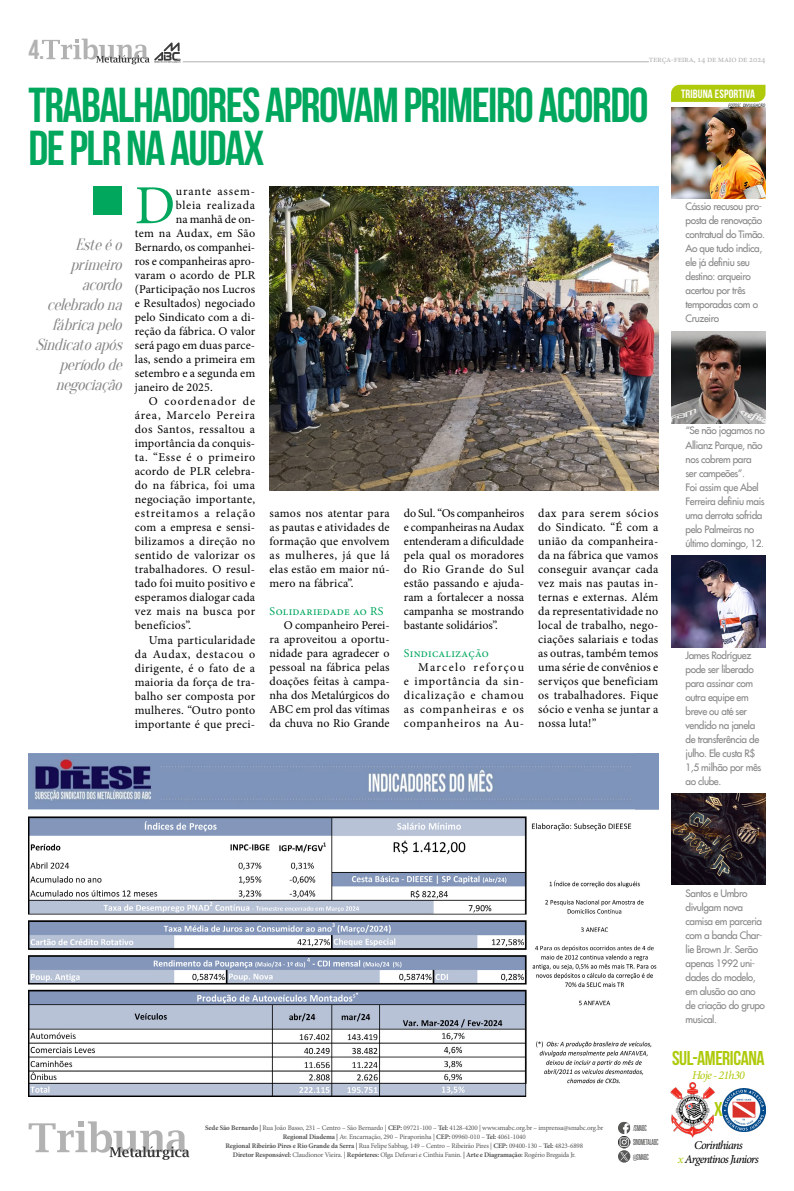
<style>
.page{position:relative;width:794px;height:1191px;background:#fff}
.page>*{position:absolute;margin:0;border:0;box-sizing:border-box;transform-origin:0 0}
.t1{font:55.1px "Minion Pro";color:#00a75d}
.t2{font:49px/43px "Bebas Neue";letter-spacing:-.03em;color:#00a75d}
.t3{font:27.5px "Bebas Neue";color:#b3b2b2}
.t4{font:20px "Bebas Neue";letter-spacing:-.02em;color:#afca0b}
.t5{font:italic 16px/20px "Oranienbaum";color:#878787;text-align:right}
.t6{font:12px/14px "Minion Pro";letter-spacing:.015em;color:#000;text-align:justify}
.t7{font:12px "Bebas Neue";letter-spacing:.01em;color:#fff}
.t8{font:12px "Minion Pro";letter-spacing:.02em;color:#00a75d}
.t9{font:italic 12px/14px "Minion Pro";letter-spacing:-.07em;color:#000;text-align:center}
.t10{font:italic 12px "Minion Pro";letter-spacing:-.06em;color:#afca0b}
.t11{font:10px/14px "Futura";letter-spacing:-.04em;color:#878787}
.t12{font:9px "Minion Pro";letter-spacing:-.03em;color:#b3b2b2}
.t13{font:7.3px/14.2px "Steelfish Rg";letter-spacing:-.02em;color:#575756}
.t14{font:7px/9px "Minion Pro";letter-spacing:-.02em;color:#575756;text-align:center}
.t15{font:italic condensed 4.4px "Swiss 721 BT";color:#000}
.s1{font-size:6.2px}
.s2{font-weight:700}
.s3{color:#afca0b}
</style>
<div class="page">
<img style="left:28px;top:753px;width:630px;height:343px">
<hr style="left:183px;top:61px;width:466px;height:1px;background:#b3b2b2">
<svg style="left:42px;top:39px;width:138px;height:25px"></svg>
<svg style="left:671px;top:85px;width:94px;height:17px;background:#b0cb10"></svg>
<img style="left:671px;top:793px;width:94px;height:91px">
<img style="left:671px;top:556px;width:94px;height:91px">
<img style="left:671px;top:332px;width:94px;height:91px">
<img style="left:671px;top:107px;width:94px;height:91px">
<img style="left:722px;top:1088px;width:43px;height:43px">
<img style="left:671px;top:1082px;width:43px;height:55px">
<svg style="left:29px;top:1121px;width:160px;height:38px"></svg>
<svg style="left:618px;top:1136px;width:12px;height:12px"></svg>
<svg style="left:618px;top:1121px;width:12px;height:25px"></svg>
<svg style="left:618px;top:1150px;width:12px;height:12px"></svg>
<svg style="left:620px;top:1152px;width:8px;height:8px"></svg>
<img style="left:270px;top:186px;width:388px;height:304px">
<div style="left:93px;top:186px;width:29px;height:29px;background:#00a75d"></div>
<h3 class="t3" style="left:28px;top:34px;width:18px">4.</h3>
<p class="t12" style="left:649px;top:53px;width:118px">terça-feira, 14 de maio de 2024</p>
<p class="t7" style="left:681px;top:91px;width:75px">TRIBUNA ESPORTIVA</p>
<h2 class="t2" style="left:28px;top:83px;width:621px">TRABALHADORES APROVAM PRIMEIRO ACORDO<br>DE PLR NA AUDAX</h2>
<h1 class="t1" style="left:135px;top:169px;width:42px">D</h1>
<p class="t6" style="left:176px;top:184px;width:81px">urante assem-</p>
<p class="t7" style="left:681px;top:87px;width:75px">TRIBUNA ESPORTIVA</p>
<p class="t15" style="left:728px;top:103px;width:38px">FOTOS<span class="s1">:</span> DIVULGAÇÃO</p>
<p class="t6" style="left:176px;top:198px;width:81px">bleia realizada</p>
<p class="t6" style="left:176px;top:212px;width:81px">na manhã de on-</p>
<p class="t6" style="left:135px;top:226px;width:122px">tem na Audax, em São</p>
<p class="t6" style="left:135px;top:240px;width:122px">Bernardo, os companhei-</p>
<p class="t6" style="left:135px;top:254px;width:122px">ros e companheiras apro-</p>
<p class="t6" style="left:135px;top:268px;width:122px">varam o acordo de PLR</p>
<p class="t6" style="left:135px;top:282px;width:122px">(Participação nos Lucros</p>
<p class="t6" style="left:135px;top:296px;width:122px">e Resultados) negociado</p>
<p class="t6" style="left:135px;top:310px;width:122px">pelo Sindicato com a di-</p>
<p class="t6" style="left:135px;top:324px;width:122px">reção da fábrica. O valor</p>
<p class="t6" style="left:135px;top:338px;width:122px">será pago em duas parce-</p>
<p class="t6" style="left:135px;top:352px;width:122px">las, sendo a primeira em</p>
<p class="t6" style="left:135px;top:366px;width:122px">setembro e a segunda em</p>
<p class="t6" style="left:135px;top:380px;width:79px">janeiro de 2025.</p>
<p class="t6" style="left:149px;top:394px;width:108px">O coordenador de</p>
<p class="t6" style="left:135px;top:408px;width:122px">área, Marcelo Pereira</p>
<p class="t6" style="left:135px;top:422px;width:122px">dos Santos, ressaltou a</p>
<p class="t6" style="left:135px;top:436px;width:122px">importância da conquis-</p>
<p class="t6" style="left:135px;top:450px;width:122px">ta. “Esse é o primeiro</p>
<p class="t6" style="left:135px;top:464px;width:122px">acordo de PLR celebra-</p>
<p class="t6" style="left:135px;top:478px;width:122px">do na fábrica, foi uma</p>
<p class="t6" style="left:135px;top:492px;width:122px">negociação importante,</p>
<p class="t6" style="left:135px;top:506px;width:122px">estreitamos a relação</p>
<p class="t6" style="left:135px;top:520px;width:122px">com a empresa e sensi-</p>
<p class="t6" style="left:135px;top:534px;width:122px">bilizamos a direção no</p>
<p class="t6" style="left:135px;top:548px;width:122px">sentido de valorizar os</p>
<p class="t6" style="left:135px;top:562px;width:122px">trabalhadores. O resul-</p>
<p class="t6" style="left:135px;top:576px;width:122px">tado foi muito positivo e</p>
<p class="t6" style="left:135px;top:590px;width:122px">esperamos dialogar cada</p>
<p class="t6" style="left:135px;top:604px;width:122px">vez mais na busca por</p>
<p class="t6" style="left:135px;top:618px;width:58px">benefícios”.</p>
<p class="t6" style="left:149px;top:632px;width:108px">Uma particularidade</p>
<p class="t6" style="left:135px;top:646px;width:122px">da Audax, destacou o</p>
<p class="t6" style="left:135px;top:660px;width:122px">dirigente, é o fato de a</p>
<p class="t6" style="left:135px;top:674px;width:122px">maioria da força de tra-</p>
<p class="t6" style="left:135px;top:689px;width:122px">balho ser composta por</p>
<p class="t6" style="left:135px;top:703px;width:122px">mulheres. “Outro ponto</p>
<p class="t6" style="left:135px;top:717px;width:122px">importante é que preci-</p>
<p class="t11" style="left:685px;top:200px;width:81px">Cássio recusou pro&shy;posta de renovação contratual do Timão.<br>Ao que tudo indica, ele já definiu seu destino: arqueiro acertou por três temporadas com o<br>Cruzeiro</p>
<h3 class="t5" style="left:36px;top:235px;width:93px">Esteéo primeiro acordo celebradona fábricapelo<br>Sindicatoapós períodode negociação</h3>
<p class="t11" style="left:685px;top:424px;width:81px">“Se não jogamos no<br>Allianz Parque, não nos cobrem para ser campeões”.<br>Foi assim que Abel<br>Ferreira definiu mais uma derrota sofrida pelo Palmeiras no último domingo, 12.</p>
<p class="t6" style="left:404px;top:506px;width:122px">do Sul. “Os companheiros e companheiras na Audax entenderam a dificuldade pela qual os moradores do Rio Grande do Sul estão passando e ajuda&shy;ram a fortalecer a nossa campanha se mostrando bastante solidários”.</p>
<p class="t8" style="left:404px;top:645px;width:86px">Sindicalização</p>
<p class="t6" style="left:404px;top:660px;width:122px;text-indent:14px">Marcelo reforçou e importância da sin&shy;dicalização e chamou as companheiras e os companheiros na Au-</p>
<p class="t6" style="left:538px;top:506px;width:122px">dax para serem sócios do Sindicato. “É com a união da companheira&shy;da na fábrica que vamos conseguir avançar cada vez mais nas pautas in&shy;ternas e externas. Além da representatividade no local de trabalho, nego&shy;ciações salariais e todas as outras, também temos uma série de convênios e serviços que beneficiam os trabalhadores. Fique sócio e venha se juntar a nossa luta!”</p>
<p class="t6" style="left:270px;top:506px;width:122px">samos nos atentar para as pautas e atividades de formação que envolvem as mulheres, já que lá elas estão em maior nú&shy;mero na fábrica”.</p>
<p class="t8" style="left:270px;top:603px;width:115px">Solidariedade ao RS</p>
<p class="t6" style="left:270px;top:618px;width:122px;text-indent:14px">O companheiro Perei&shy;ra aproveitou a oportu&shy;nidade para agradecer o pessoal na fábrica pelas doações feitas à campa&shy;nha dos Metalúrgicos do ABC em prol das vítimas da chuva no Rio Grande</p>
<p class="t11" style="left:685px;top:648px;width:77px">James Rodríguez pode ser liberado para assinar com outra equipe em breve ou até ser vendido na janela de transferência de julho. Ele custa R$<br>1,5 milhão por mês ao clube.</p>
<p class="t11" style="left:685px;top:886px;width:81px">Santos e Umbro divulgam nova camisa em parceria com a banda Char&shy;lie Brown Jr. Serão apenas 1992 uni&shy;dades do modelo, em alusão ao ano de criação do grupo musical.</p>
<h3 class="t4" style="left:672px;top:1047px;width:94px">SUL-AMERICANA</h3>
<p class="t10" style="left:692px;top:1067px;width:54px">Hoje - 21h30</p>
<p class="t14" style="left:205px;top:1123px;width:400px"><span class="s2">Sede São Bernardo |</span> Rua João Basso, 231 – Centro – São Bernardo | <span class="s2">CEP:</span> 09721-100 – <span class="s2">Tel:</span> 4128-4200 | www.smabc.org.br – imprensa@smabc.org.br <span class="s2">Regional Diadema |</span> Av. Encarnação, 290 – Piraporinha | <span class="s2">CEP:</span> 09960-010 – <span class="s2">Tel:</span> 4061-1040<br><span class="s2">Regional Ribeirão Pires e Rio Grande da Serra |</span> Rua Felipe Sabbag, 149 – Centro – Ribeirão Pires | <span class="s2">CEP:</span> 09400-130 – <span class="s2">Tel:</span> 4823-6898<br><span class="s2">Diretor Responsável:</span> Claudionor Vieira. | <span class="s2">Repórteres:</span> Olga Defavari e Cinthia Fanin. <span class="s2">| Arte e Diagramação:</span> Rogério Bregaida Jr.</p>
<p class="t13" style="left:633px;top:1120px;width:27px">/SMABC<br>SINDMETALABC @SMABC</p>
<h3 class="t4" style="left:714px;top:1098px;width:10px">X</h3>
<p class="t9" style="left:678px;top:1138px;width:82px">Corinthians<br><span class="s3">x</span> Argentinos Juniors</p>
</div>
